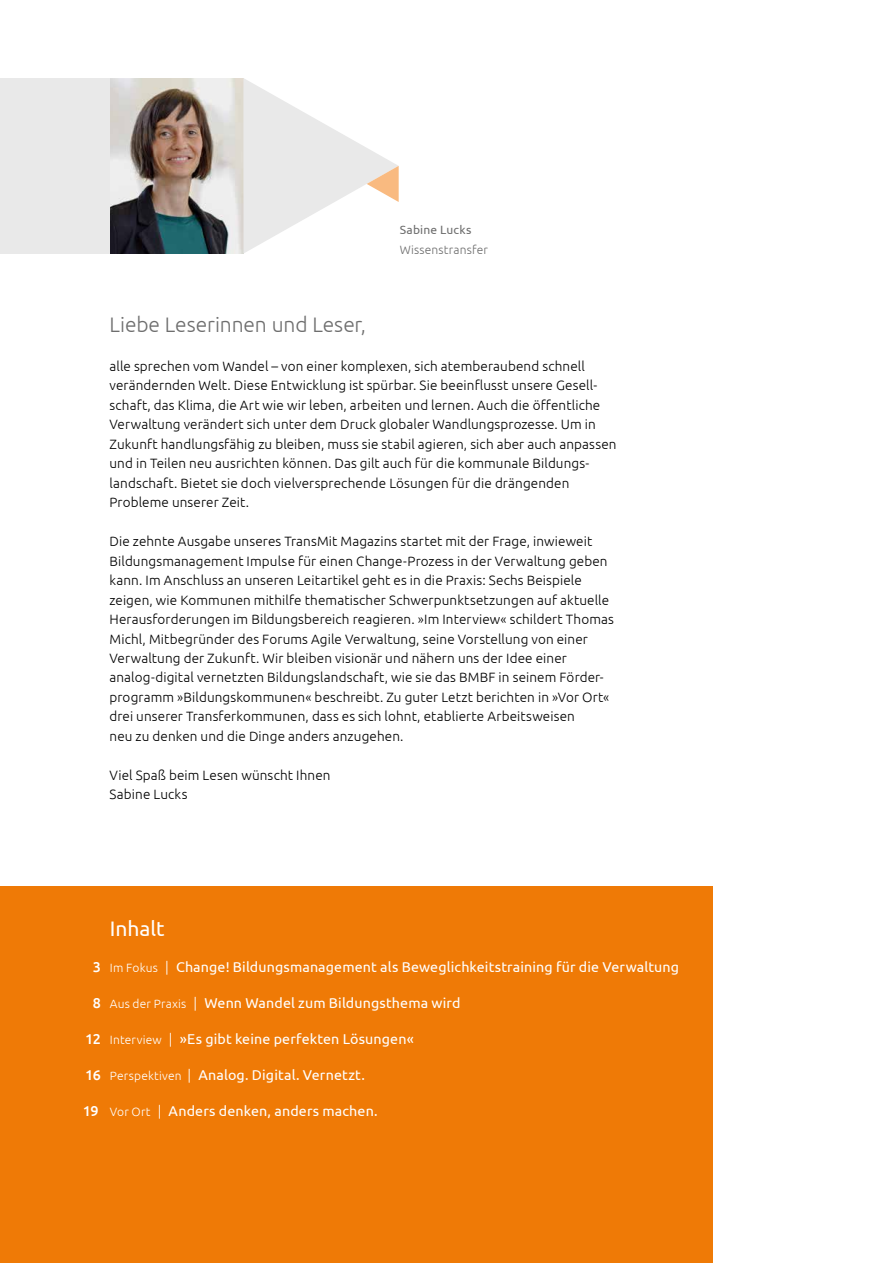
<style>
.page{position:relative;width:893px;height:1263px;background:#fff}
.page>*{position:absolute;margin:0;border:0;box-sizing:border-box;transform-origin:0 0}
.t1{font:300 21px "Ubuntu";letter-spacing:-.005em;color:#6e6e6e}
.t2{font:21px "Ubuntu";color:#fff}
.t3{font:14.25px "Ubuntu";letter-spacing:.01em;color:#fff}
.t4{font:300 13.5px/19.5px "Ubuntu";letter-spacing:.01em;color:#000}
.t5{font:300 12px "Ubuntu";letter-spacing:.015em;color:#6e6e6e}
.t6{font:12px "Ubuntu";letter-spacing:.02em;color:#6e6e6e}
.s1{font-weight:500}
.s2{font-weight:300;font-size:12px}
.s3{font-weight:300}
</style>
<div class="page">
<div style="left:0;top:887px;width:712px;height:376px;background:#ef7a06"></div>
<img style="left:109px;top:78px;width:134px;height:176px">
<svg style="left:243px;top:78px;width:156px;height:176px"></svg>
<div style="left:0;top:78px;width:109px;height:176px;background:#e9e9e9"></div>
<p class="t6" style="left:400px;top:222px;width:73px">Sabine Lucks</p>
<p class="t5" style="left:400px;top:242px;width:90px">Wissenstransfer</p>
<h1 class="t1" style="left:109px;top:311px;width:258px">Liebe Leserinnen und Leser,</h1>
<p class="t4" style="left:109px;top:356px;width:508px">alle sprechen vom Wandel – von einer komplexen, sich atemberaubend schnell verändernden Welt. Diese Entwicklung ist spürbar. Sie beeinflusst unsere Gesell&shy;schaft, das Klima, die Art wie wir leben, arbeiten und lernen. Auch die öffentliche Verwaltung verändert sich unter dem Druck globaler Wandlungsprozesse. Um in Zukunft handlungsfähig zu bleiben, muss sie stabil agieren, sich aber auch anpassen und in Teilen neu ausrichten können. Das gilt auch für die kommunale Bildungs&shy;landschaft. Bietet sie doch vielversprechende Lösungen für die drängenden Probleme unserer Zeit.</p>
<p class="t4" style="left:109px;top:531px;width:506px">Die zehnte Ausgabe unseres TransMit Magazins startet mit der Frage, inwieweit Bildungsmanagement Impulse für einen Change-Prozess in der Verwaltung geben kann. Im Anschluss an unseren Leitartikel geht es in die Praxis: Sechs Beispiele zeigen, wie Kommunen mithilfe thematischer Schwerpunktsetzungen auf aktuelle Herausforderungen im Bildungsbereich reagieren. »Im Interview« schildert Thomas Michl, Mitbegründer des Forums Agile Verwaltung, seine Vorstellung von einer Verwaltung der Zukunft. Wir bleiben visionär und nähern uns der Idee einer analog-digital vernetzten Bildungslandschaft, wie sie das BMBF in seinem Förder&shy;programm »Bildungskommunen« beschreibt. Zu guter Letzt berichten in »Vor Ort« drei unserer Transferkommunen, dass es sich lohnt, etablierte Arbeitsweisen<br>neu zu denken und die Dinge anders anzugehen.</p>
<p class="t4" style="left:109px;top:765px;width:222px">Viel Spaß beim Lesen wünscht Ihnen<br>Sabine Lucks</p>
<h1 class="t2" style="left:110px;top:916px;width:56px">Inhalt</h1>
<p class="t3" style="left:93px;top:958px;width:588px"><span class="s1">3</span> <span class="s2">Im Fokus</span> <span class="s3">|</span> Change! Bildungsmanagement als Beweglichkeitstraining für die Verwaltung</p>
<p class="t3" style="left:93px;top:994px;width:369px"><span class="s1">8</span> <span class="s2">Aus der Praxis</span> <span class="s3">|</span> Wenn Wandel zum Bildungsthema wird</p>
<p class="t3" style="left:85px;top:1030px;width:330px"><span class="s1">12</span> <span class="s2">Interview</span> <span class="s3">|</span> »Es gibt keine perfekten Lösungen«</p>
<p class="t3" style="left:85px;top:1066px;width:281px"><span class="s1">16</span> <span class="s2">Perspektiven</span> <span class="s3">|</span> Analog. Digital. Vernetzt.</p>
<p class="t3" style="left:83px;top:1102px;width:296px"><span class="s1">19</span> <span class="s2">Vor Ort</span> <span class="s3">|</span> Anders denken, anders machen.</p>
</div>
